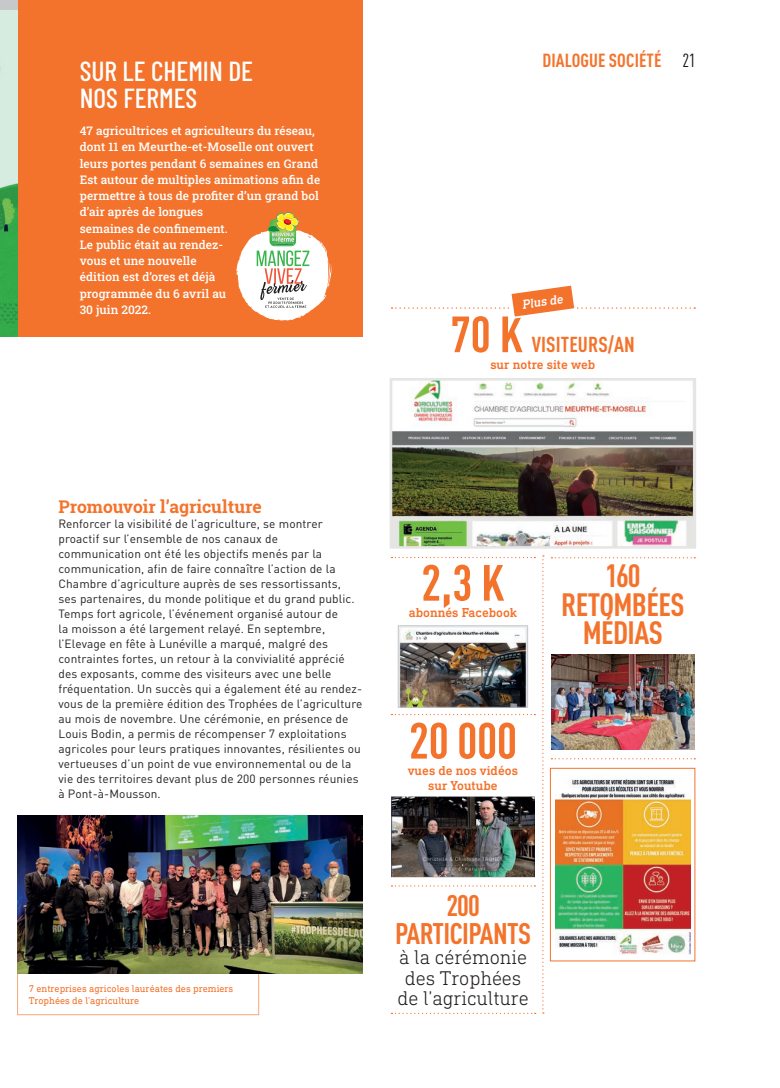
<style>
.page{position:relative;width:780px;height:1088px;background:#fff}
.page>*{position:absolute;margin:0;border:0;box-sizing:border-box;transform-origin:0 0}
.t1{font:700 condensed 50.12px "DINOT";letter-spacing:-.005em;color:#f3732c}
.t2{font:700 condensed 31.88px/28.8px "DINOT";letter-spacing:-.02em;color:#f3732c;text-align:center}
.t3{font:700 condensed 29.38px/27.5px "DINOT";letter-spacing:-.02em;color:#f3732c;text-align:center}
.t4{font:500 27.5px/27.5px "Barlow Condensed";color:#fff}
.t5{font:700 condensed 21.38px "DINOT";letter-spacing:.005em;color:#f3732c}
.t6{font:300 20.12px/20.4px "DIN Next Slab Pro";letter-spacing:-.005em;color:#231f20;text-align:center}
.t7{font:700 condensed 18.75px "DINOT";letter-spacing:.005em;color:#f3732c}
.t8{font:condensed 18.75px "DINOT";color:#110a0c}
.t9{font:700 17.5px "Roboto Slab";color:#f3732c}
.t10{font:500 13.25px/14.6px "DIN Next Slab Pro";color:#f3732c;text-align:center}
.t11{font:italic 500 13.12px "DIN Next Slab Pro";color:#fff}
.t12{font:11.88px/15px "DINOT";letter-spacing:.01em;color:#231f20}
.t13{font:500 11.88px/16.2px "Roboto Slab";letter-spacing:.005em;color:#fff}
.t14{font:10px/12px "DIN Next Slab Pro";color:#f3732c}
</style>
<div class="page">
<svg style="left:17px;top:973px;width:242px;height:42px"></svg>
<div style="left:0;top:0;width:18px;height:337px;background:#c7c8ca"></div>
<img style="left:0;top:11px;width:18px;height:326px">
<div style="left:18px;top:0;width:344px;height:337px;background:#f3732c"></div>
<svg style="left:236px;top:212px;width:96px;height:109px"></svg>
<img style="left:18px;top:816px;width:344px;height:157px">
<svg style="left:391px;top:557px;width:144px;height:1px"></svg>
<svg style="left:391px;top:714px;width:144px;height:1px"></svg>
<svg style="left:391px;top:885px;width:144px;height:1px"></svg>
<img style="left:400px;top:627px;width:126px;height:78px">
<div style="left:398px;top:625px;width:130px;height:82px;border:1px solid #c7c8ca"></div>
<img style="left:391px;top:796px;width:143px;height:81px">
<svg style="left:551px;top:557px;width:144px;height:1px"></svg>
<svg style="left:551px;top:758px;width:144px;height:1px"></svg>
<img style="left:551px;top:654px;width:143px;height:95px">
<svg style="left:542px;top:555px;width:2px;height:458px"></svg>
<img style="left:392px;top:381px;width:301px;height:165px">
<div style="left:389px;top:378px;width:307px;height:171px;border:2px solid #e5e5e4"></div>
<svg style="left:391px;top:285px;width:304px;height:32px"></svg>
<svg style="left:391px;top:1013px;width:144px;height:1px"></svg>
<img style="left:555px;top:779px;width:135px;height:175px">
<div style="left:550px;top:768px;width:145px;height:193px;border:1px solid #f3732c"></div>
<h3 class="t4" style="left:80px;top:55px;width:175px">SUR LE CHEMIN DE<br>NOS FERMES</h3>
<p class="t13" style="left:80px;top:122px;width:242px">47 agricultrices et agriculteurs du réseau, dont 11 en Meurthe-et-Moselle ont ouvert leurs portes pendant 6 semaines en Grand<br>Est autour de multiples animations afin de permettre à tous de profiter d’un grand bol d’air après de longues<br>semaines de confinement.<br>Le public était au rendez-<br>vous et une nouvelle<br>édition est d’ores et déjà<br>programmée du 6 avril au<br>30 juin 2022.</p>
<h3 class="t7" style="left:542px;top:49px;width:120px">DIALOGUE SOCIÉTÉ</h3>
<h3 class="t8" style="left:682px;top:50px;width:15px">21</h3>
<p class="t11" style="left:521px;top:297px;width:43px;rotate:-8deg">Plus de</p>
<h1 class="t1" style="left:450px;top:304px;width:74px">70 K</h1>
<h3 class="t5" style="left:531px;top:332px;width:105px">VISITEURS/AN</h3>
<p class="t10" style="left:490px;top:357px;width:107px">sur notre site web</p>
<h3 class="t9" style="left:58px;top:494px;width:205px">Promouvoir l’agriculture</h3>
<p class="t12" style="left:58px;top:516px;width:305px">Renforcer la visibilité de l’agriculture, se montrer proactif sur l’ensemble de nos canaux de communication ont été les objectifs menés par la communication, afin de faire connaître l’action de la Chambre d’agriculture auprès de ses ressortissants,<br>ses partenaires, du monde politique et du grand public.<br>Temps fort agricole, l’événement organisé autour de<br>la moisson a été largement relayé. En septembre, l’Elevage en fête à Lunéville a marqué, malgré des contraintes fortes, un retour à la convivialité apprécié des exposants, comme des visiteurs avec une belle fréquentation. Un succès qui a également été au rendez&shy;vous de la première édition des Trophées de l’agriculture au mois de novembre. Une cérémonie, en présence de Louis Bodin, a permis de récompenser 7 exploitations agricoles pour leurs pratiques innovantes, résilientes ou vertueuses d’un point de vue environnemental ou de la vie des territoires devant plus de 200 personnes réunies à Pont-à-Mousson.</p>
<h1 class="t1" style="left:421px;top:552px;width:85px">2,3 K</h1>
<p class="t10" style="left:408px;top:605px;width:110px">abonnés Facebook</p>
<h1 class="t1" style="left:409px;top:710px;width:110px">20 000</h1>
<p class="t10" style="left:408px;top:763px;width:112px">vues de nos vidéos sur Youtube</p>
<h2 class="t2" style="left:561px;top:561px;width:125px">160<br>RETOMBÉES<br>MÉDIAS</h2>
<p class="t14" style="left:29px;top:982px;width:206px">7 entreprises agricoles lauréates des premiers<br>Trophées de l’agriculture</p>
<h3 class="t3" style="left:395px;top:892px;width:137px">200<br>PARTICIPANTS</h3>
<h3 class="t6" style="left:397px;top:947px;width:133px">à la cérémonie des Trophées de l’agriculture</h3>
</div>
